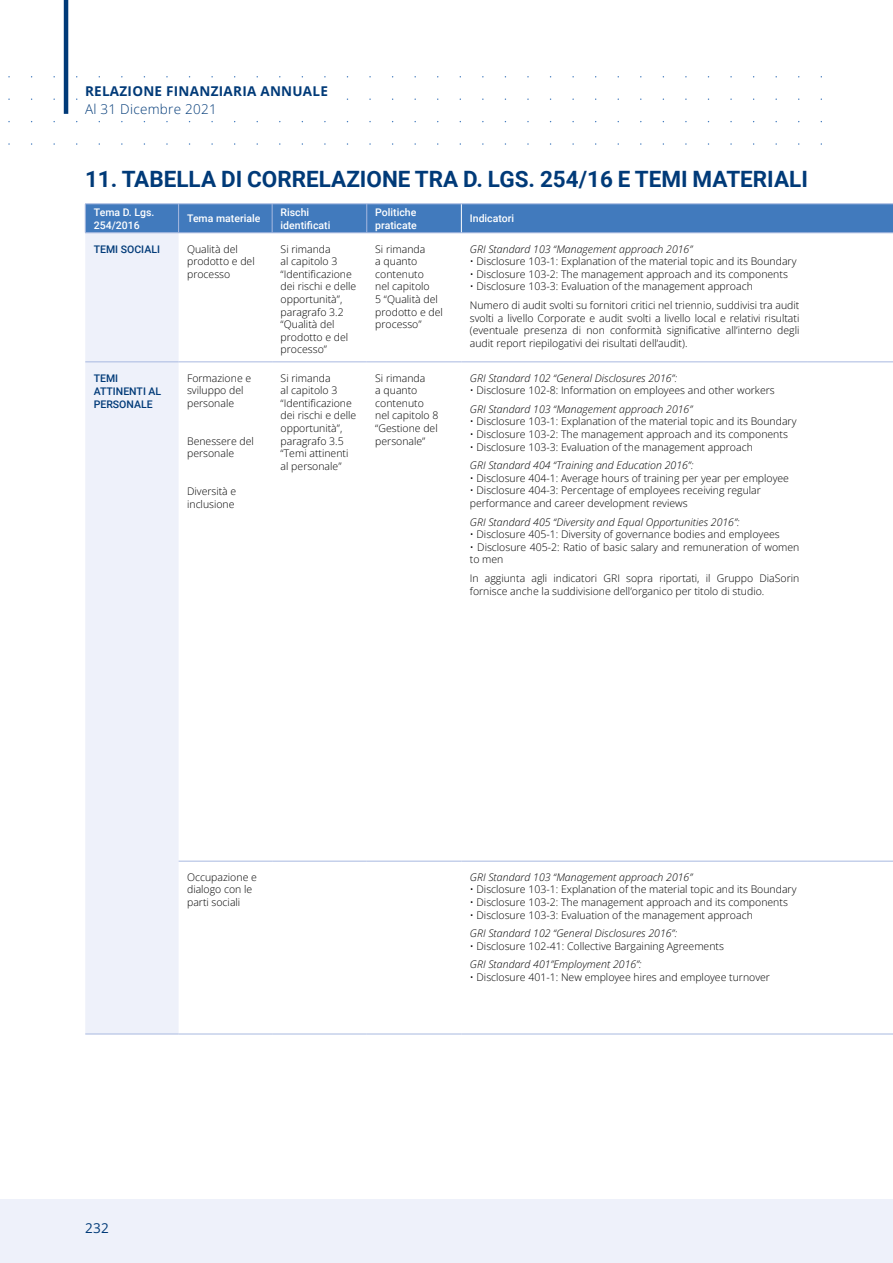
<style>
.page{position:relative;width:893px;height:1263px;background:#fff}
.page>*{position:absolute;margin:0;border:0;box-sizing:border-box;transform-origin:0 0}
.t1{font:700 22.5px "Roboto";color:#003a78}
.t2{font:700 13.5px "Open Sans";letter-spacing:.02em;color:#003a78}
.t3{font:300 13.5px "Open Sans";letter-spacing:.02em;color:#003a78}
.t4{font:13.5px "Open Sans";color:#003a78}
.t5{font:300 10.5px/12.6px "Open Sans";color:#000}
.t6{font:italic 300 10.5px "Open Sans";color:#000}
.t7{font:500 10.5px/12.6px "Roboto";color:#fff}
.t8{font:500 10.5px/12.6px "Roboto";color:#003a78}
</style>
<div class="page">
<svg style="left:8px;top:63px;width:814px;height:82px"></svg>
<hr style="left:64px;top:0;width:4px;height:114px;background:#003a78">
<div style="left:0;top:1199px;width:893px;height:64px;background:#eef1fa"></div>
<div style="left:85px;top:234px;width:94px;height:800px;background:#eef1fa"></div>
<div style="left:85px;top:204px;width:808px;height:29px;background:#417abd"></div>
<hr style="left:461px;top:204px;width:347px;height:1px;background:#a8b9e0">
<hr style="left:808px;top:204px;width:85px;height:1px;background:#a8b9e0">
<hr style="left:85px;top:233px;width:94px;height:1px;background:#a8b9e0">
<hr style="left:179px;top:233px;width:93px;height:1px;background:#a8b9e0">
<hr style="left:272px;top:233px;width:95px;height:1px;background:#a8b9e0">
<hr style="left:367px;top:233px;width:94px;height:1px;background:#a8b9e0">
<hr style="left:461px;top:233px;width:347px;height:1px;background:#a8b9e0">
<hr style="left:808px;top:233px;width:85px;height:1px;background:#a8b9e0">
<hr style="left:85px;top:362px;width:94px;height:1px;background:#a8b9e0">
<hr style="left:179px;top:362px;width:93px;height:1px;background:#a8b9e0">
<hr style="left:272px;top:362px;width:95px;height:1px;background:#a8b9e0">
<hr style="left:367px;top:362px;width:94px;height:1px;background:#a8b9e0">
<hr style="left:461px;top:362px;width:347px;height:1px;background:#a8b9e0">
<hr style="left:808px;top:362px;width:85px;height:1px;background:#a8b9e0">
<hr style="left:179px;top:861px;width:93px;height:1px;background:#a8b9e0">
<hr style="left:272px;top:861px;width:95px;height:1px;background:#a8b9e0">
<hr style="left:367px;top:861px;width:94px;height:1px;background:#a8b9e0">
<hr style="left:461px;top:861px;width:347px;height:1px;background:#a8b9e0">
<hr style="left:808px;top:861px;width:85px;height:1px;background:#a8b9e0">
<hr style="left:85px;top:1034px;width:94px;height:1px;background:#a8b9e0">
<hr style="left:179px;top:1034px;width:93px;height:1px;background:#a8b9e0">
<hr style="left:272px;top:1034px;width:95px;height:1px;background:#a8b9e0">
<hr style="left:367px;top:1034px;width:94px;height:1px;background:#a8b9e0">
<hr style="left:461px;top:1034px;width:347px;height:1px;background:#a8b9e0">
<hr style="left:808px;top:1034px;width:85px;height:1px;background:#a8b9e0">
<p class="t2" style="left:85px;top:82px;width:244px">RELAZIONE FINANZIARIA ANNUALE</p>
<p class="t3" style="left:85px;top:100px;width:133px">Al 31 Dicembre 2021</p>
<h1 class="t1" style="left:85px;top:163px;width:724px">11. TABELLA DI CORRELAZIONE TRA D. LGS. 254/16 E TEMI MATERIALI</h1>
<p class="t7" style="left:94px;top:206px;width:62px">Tema D. Lgs.<br>254/2016</p>
<p class="t7" style="left:187px;top:212px;width:75px">Tema materiale</p>
<p class="t7" style="left:281px;top:206px;width:51px">Rischi identificati</p>
<p class="t7" style="left:375px;top:206px;width:43px">Politiche praticate</p>
<p class="t7" style="left:470px;top:212px;width:46px">Indicatori</p>
<p class="t8" style="left:94px;top:243px;width:68px">TEMI SOCIALI</p>
<p class="t5" style="left:187px;top:242px;width:69px">Qualità del prodotto e del processo</p>
<p class="t5" style="left:281px;top:242px;width:77px">Si rimanda<br>al capitolo 3 “Identificazione dei rischi e delle opportunità”, paragrafo 3.2 “Qualità del prodotto e del processo”</p>
<p class="t5" style="left:375px;top:242px;width:69px">Si rimanda<br>a quanto contenuto<br>nel capitolo<br>5 “Qualità del prodotto e del processo”</p>
<p class="t6" style="left:470px;top:241px;width:224px">GRI Standard 103 “Management approach 2016”</p>
<p class="t5" style="left:470px;top:255px;width:328px">• Disclosure 103-1: Explanation of the material topic and its Boundary</p>
<p class="t5" style="left:470px;top:267px;width:319px">• Disclosure 103-2: The management approach and its components</p>
<p class="t5" style="left:470px;top:277px;width:331px;line-height:18.6px">• Disclosure 103-3: Evaluation of the management approach<br>Numero di audit svolti su fornitori critici nel triennio, suddivisi tra audit</p>
<p class="t5" style="left:470px;top:311px;width:331px;text-align:justify">svolti a livello Corporate e audit svolti a livello local e relativi risultati (eventuale presenza di non conformità significative all’interno degli audit report riepilogativi dei risultati dell’audit).</p>
<p class="t8" style="left:94px;top:372px;width:69px">TEMI<br>ATTINENTI AL<br>PERSONALE</p>
<p class="t5" style="left:187px;top:371px;width:66px">Formazione e sviluppo del personale</p>
<p class="t5" style="left:187px;top:434px;width:68px">Benessere del personale</p>
<p class="t5" style="left:187px;top:485px;width:51px">Diversità e inclusione</p>
<p class="t5" style="left:281px;top:371px;width:77px">Si rimanda<br>al capitolo 3 “Identificazione dei rischi e delle opportunità”, paragrafo 3.5 “Temi attinenti al personale”</p>
<p class="t5" style="left:375px;top:371px;width:65px">Si rimanda<br>a quanto contenuto nel capitolo 8 “Gestione del personale”</p>
<p class="t6" style="left:470px;top:370px;width:209px">GRI Standard 102 “General Disclosures 2016”:</p>
<p class="t5" style="left:470px;top:384px;width:306px">• Disclosure 102-8: Information on employees and other workers</p>
<p class="t6" style="left:470px;top:402px;width:224px">GRI Standard 103 “Management approach 2016”</p>
<p class="t5" style="left:470px;top:415px;width:328px">• Disclosure 103-1: Explanation of the material topic and its Boundary</p>
<p class="t5" style="left:470px;top:428px;width:319px">• Disclosure 103-2: The management approach and its components</p>
<p class="t5" style="left:470px;top:440px;width:284px">• Disclosure 103-3: Evaluation of the management approach</p>
<p class="t6" style="left:470px;top:458px;width:225px">GRI Standard 404 “Training and Education 2016”:</p>
<p class="t5" style="left:470px;top:471px;width:321px">• Disclosure 404-1: Average hours of training per year per employee</p>
<p class="t5" style="left:470px;top:484px;width:292px">• Disclosure 404-3: Percentage of employees receiving regular performance and career development reviews</p>
<p class="t6" style="left:470px;top:514px;width:271px">GRI Standard 405 “Diversity and Equal Opportunities 2016”:</p>
<p class="t5" style="left:470px;top:528px;width:311px">• Disclosure 405-1: Diversity of governance bodies and employees</p>
<p class="t5" style="left:470px;top:540px;width:331px">• Disclosure 405-2: Ratio of basic salary and remuneration of women to men</p>
<p class="t5" style="left:470px;top:572px;width:331px">In aggiunta agli indicatori GRI sopra riportati, il Gruppo DiaSorin fornisce anche la suddivisione dell’organico per titolo di studio.</p>
<p class="t5" style="left:187px;top:870px;width:71px">Occupazione e dialogo con le parti sociali</p>
<p class="t6" style="left:470px;top:870px;width:224px">GRI Standard 103 “Management approach 2016”</p>
<p class="t5" style="left:470px;top:883px;width:328px">• Disclosure 103-1: Explanation of the material topic and its Boundary</p>
<p class="t5" style="left:470px;top:896px;width:319px">• Disclosure 103-2: The management approach and its components</p>
<p class="t5" style="left:470px;top:908px;width:284px">• Disclosure 103-3: Evaluation of the management approach</p>
<p class="t6" style="left:470px;top:926px;width:209px">GRI Standard 102 “General Disclosures 2016”:</p>
<p class="t5" style="left:470px;top:939px;width:256px">• Disclosure 102-41: Collective Bargaining Agreements</p>
<p class="t6" style="left:470px;top:957px;width:173px">GRI Standard 401”Employment 2016”:</p>
<p class="t5" style="left:470px;top:971px;width:302px">• Disclosure 401-1: New employee hires and employee turnover</p>
<p class="t4" style="left:85px;top:1219px;width:25px">232</p>
</div>
